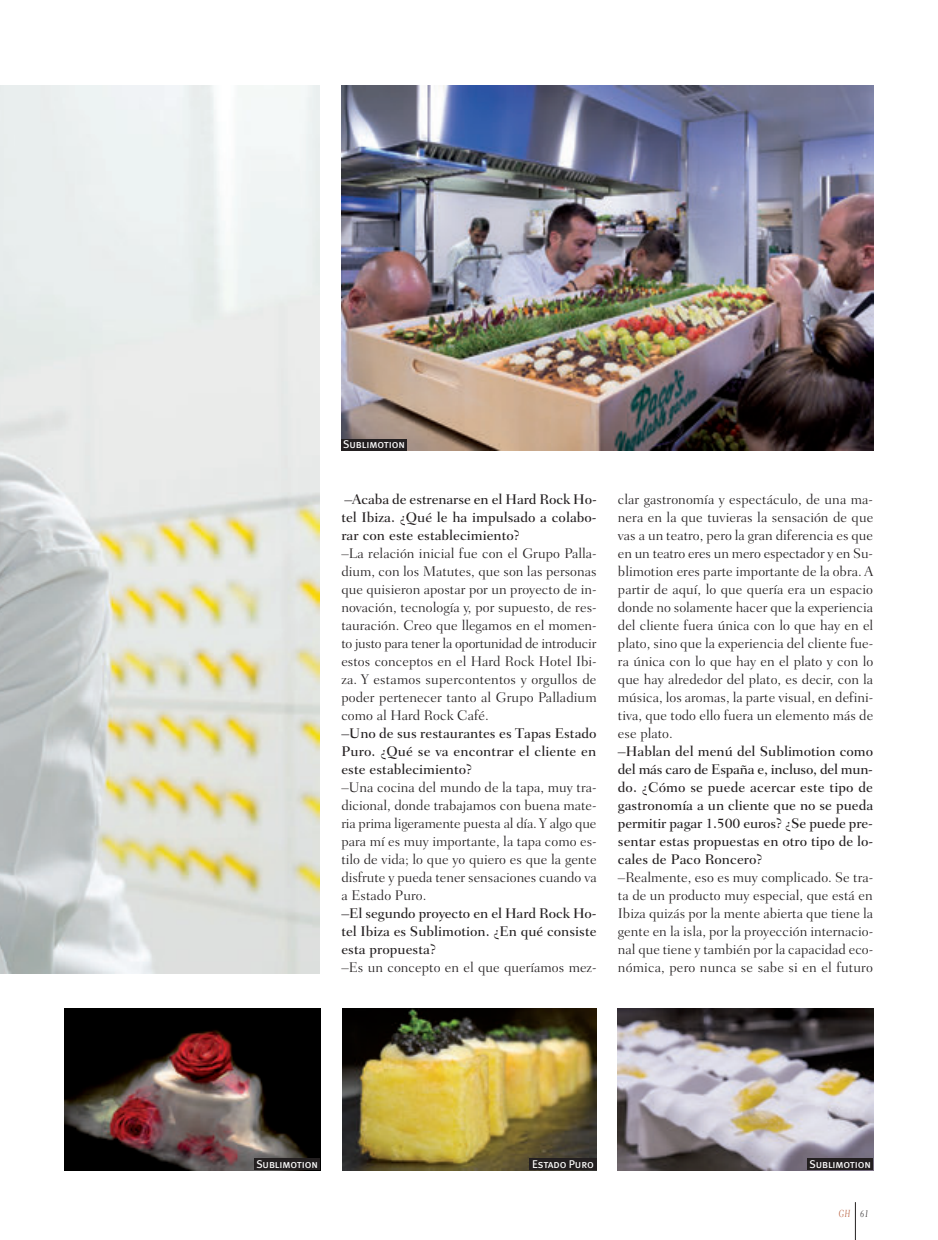
<style>
.page{position:relative;width:938px;height:1240px;background:#fff}
.page>*{position:absolute;margin:0;border:0;box-sizing:border-box;transform-origin:0 0}
.t1{font:300 14.25px/18px "Fairfield LT Std";color:#231f20;text-align:justify}
.t2{font:500 14.25px/18px "Fairfield LT Std";color:#231f20;text-align:justify}
.t3{font:11.25px "Meta Plus Book Caps";letter-spacing:-.01em;color:#fff}
.t4{font:italic 300 10.5px "Fairfield LT Std";color:#b3522e;scale:.7 1}
.s1{color:#231f20}
</style>
<div class="page">
<img style="left:0;top:86px;width:319px;height:888px">
<img style="left:65px;top:1008px;width:255px;height:162px">
<img style="left:343px;top:1008px;width:253px;height:162px">
<img style="left:617px;top:1008px;width:256px;height:162px">
<img style="left:341px;top:86px;width:532px;height:364px">
<div style="left:254px;top:1159px;width:66px;height:11px;background:#231f20"></div>
<div style="left:807px;top:1159px;width:66px;height:11px;background:#231f20"></div>
<div style="left:529px;top:1159px;width:67px;height:11px;background:#231f20"></div>
<div style="left:341px;top:439px;width:66px;height:11px;background:#231f20"></div>
<hr style="left:855px;top:1202px;width:1px;height:38px;background:#231f20">
<p class="t3" style="left:343px;top:437px;width:63px">Sublimotion</p>
<p class="t2" style="left:341px;top:491px;width:257px">–Acaba de estrenarse en el Hard Rock Ho&shy;tel Ibiza. ¿Qué le ha impulsado a colabo&shy;rar con este establecimiento?</p>
<p class="t1" style="left:341px;top:545px;width:257px">–La relación inicial fue con el Grupo Palla&shy;dium, con los Matutes, que son las personas que quisieron apostar por un proyecto de in&shy;novación, tecnología y, por supuesto, de res&shy;tauración. Creo que llegamos en el momen&shy;to justo para tener la oportunidad de introducir estos conceptos en el Hard Rock Hotel Ibi&shy;za. Y estamos supercontentos y orgullos de poder pertenecer tanto al Grupo Palladium como al Hard Rock Café.</p>
<p class="t2" style="left:341px;top:724px;width:257px">–Uno de sus restaurantes es Tapas Estado Puro. ¿Qué se va encontrar el cliente en este establecimiento?</p>
<p class="t1" style="left:341px;top:779px;width:257px">–Una cocina del mundo de la tapa, muy tra&shy;dicional, donde trabajamos con buena mate&shy;ria prima ligeramente puesta al día. Y algo que para mí es muy importante, la tapa como es&shy;tilo de vida; lo que yo quiero es que la gente disfrute y pueda tener sensaciones cuando va a Estado Puro.</p>
<p class="t2" style="left:341px;top:904px;width:257px">–El segundo proyecto en el Hard Rock Ho&shy;tel Ibiza es Sublimotion. ¿En qué consiste esta propuesta?</p>
<p class="t1" style="left:341px;top:958px;width:257px">–Es un concepto en el que queríamos mez-</p>
<p class="t1" style="left:617px;top:490px;width:257px">clar gastronomía y espectáculo, de una ma&shy;nera en la que tuvieras la sensación de que vas a un teatro, pero la gran diferencia es que en un teatro eres un mero espectador y en Su&shy;blimotion eres parte importante de la obra. A partir de aquí, lo que quería era un espacio donde no solamente hacer que la experiencia del cliente fuera única con lo que hay en el plato, sino que la experiencia del cliente fue&shy;ra única con lo que hay en el plato y con lo que hay alrededor del plato, es decir, con la música, los aromas, la parte visual, en defini&shy;tiva, que todo ello fuera un elemento más de ese plato.</p>
<p class="t2" style="left:617px;top:742px;width:257px">–Hablan del menú del Sublimotion como del más caro de España e, incluso, del mun&shy;do. ¿Cómo se puede acercar este tipo de gastronomía a un cliente que no se pueda permitir pagar 1.500 euros? ¿Se puede pre&shy;sentar estas propuestas en otro tipo de lo&shy;cales de Paco Roncero?</p>
<p class="t1" style="left:617px;top:868px;width:257px">–Realmente, eso es muy complicado. Se tra&shy;ta de un producto muy especial, que está en Ibiza quizás por la mente abierta que tiene la gente en la isla, por la proyección internacio&shy;nal que tiene y también por la capacidad eco&shy;nómica, pero nunca se sabe si en el futuro</p>
<p class="t3" style="left:256px;top:1157px;width:63px">Sublimotion</p>
<p class="t3" style="left:532px;top:1157px;width:63px">Estado Puro</p>
<p class="t3" style="left:809px;top:1157px;width:63px">Sublimotion</p>
<p class="t4" style="left:838px;top:1207px;width:44px">GH <span class="s1">61</span></p>
</div>
